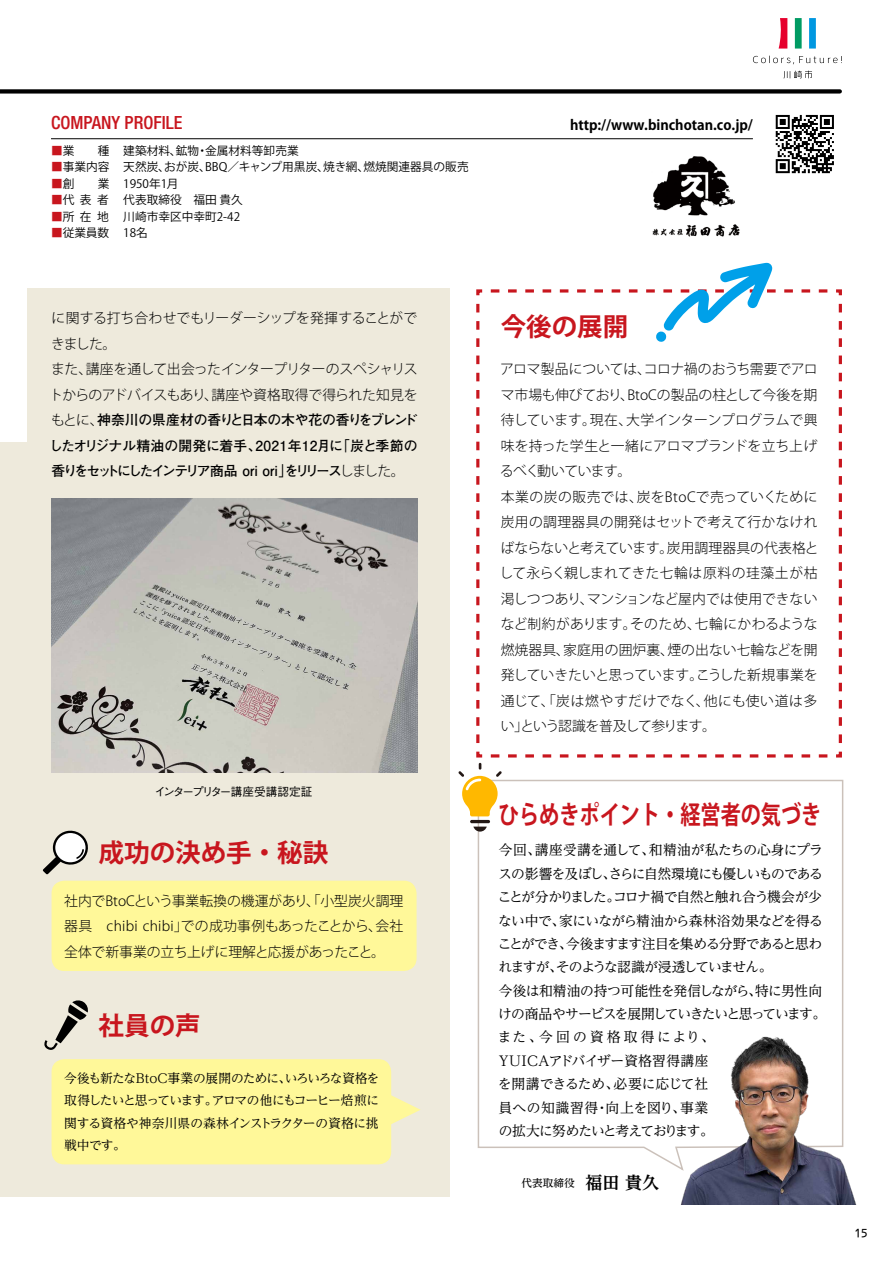
<style>
.page{position:relative;width:893px;height:1263px;background:#fff}
.page>*{position:absolute;margin:0;border:0;box-sizing:border-box;transform-origin:0 0}
.t1{font:700 25.5px "Koz Go Pr 6 N";color:#c8161e}
.t2{font:700 25.5px "Koz Go Pr 6 N";color:#c8161e;scale:.79 1}
.t3{font:18px "Helvetica Neue Medium 3";color:#c8161e}
.t4{font:300 13.8px/25.5px "Koz Go Pr 6 N";color:#000}
.t5{font:13.8px/23.4px "UD Reimin Pro";letter-spacing:-.055em;color:#000}
.t6{font:700 13.8px/25.5px "Futo Go B101 Pro";letter-spacing:-.075em;color:#000;text-align:justify}
.t7{font:300 13.8px/25.5px "Koz Go Pr 6 N";letter-spacing:-.02em;color:#000}
.t8{font:700 13.8px "Koz Go Pr 6 N";color:#000}
.t9{font:12.75px/22.4px "UD Reimin Pro";letter-spacing:-.035em;color:#000;text-align:justify}
.t10{font:12.75px "OCR B";color:#000}
.t11{font:11.7px "Koz Go Pr 6 N";color:#000}
.t12{font:500 11.7px "Gothic BBB Pro";letter-spacing:-.12em;color:#000}
.t13{font:500 10.65px "UD Reimin Pro";color:#000}
.s1{color:#c8161e}
.s2{font-family:"Koz Go Pr 6 N";font-weight:300}
.s3{font-weight:700;font-size:16.95px}
</style>
<div class="page">
<svg style="left:477px;top:779px;width:367px;height:381px"></svg>
<hr style="left:470px;top:820px;width:20px;height:3px;background:#231815;border-radius:2px">
<svg style="left:473px;top:826px;width:14px;height:6px"></svg>
<svg style="left:458px;top:763px;width:44px;height:53px"></svg>
<div style="left:0;top:442px;width:450px;height:755px;background:#eeeadc"></div>
<div style="left:27px;top:289px;width:423px;height:379px;background:#eeeadc"></div>
<div style="left:809px;top:18px;width:7px;height:31px;background:#0097e0"></div>
<svg style="left:779px;top:18px;width:8px;height:31px"></svg>
<div style="left:795px;top:18px;width:7px;height:31px;background:#009b63"></div>
<svg style="left:753px;top:56px;width:89px;height:8px"></svg>
<svg style="left:784px;top:71px;width:28px;height:7px"></svg>
<div style="left:0;top:89px;width:840px;height:5px;background:#000"></div>
<img style="left:665px;top:1034px;width:191px;height:170px">
<svg style="left:44px;top:1000px;width:44px;height:50px"></svg>
<hr style="left:51px;top:138px;width:702px;height:1px;background:#000">
<svg style="left:776px;top:115px;width:58px;height:58px"></svg>
<img style="left:51px;top:498px;width:366px;height:274px">
<svg style="left:476px;top:289px;width:366px;height:469px"></svg>
<div style="left:52px;top:881px;width:365px;height:90px;background:#fff899;border-radius:13px"></div>
<svg style="left:43px;top:830px;width:45px;height:44px"></svg>
<svg style="left:486px;top:263px;width:341px;height:79px"></svg>
<div style="left:52px;top:1059px;width:339px;height:105px;background:#fff899;border-radius:13px"></div>
<svg style="left:391px;top:1093px;width:30px;height:33px"></svg>
<img style="left:652px;top:156px;width:88px;height:81px">
<h2 class="t3" style="left:51px;top:115px;width:133px">COMPANY PROFILE</h2>
<p class="t8" style="left:570px;top:117px;width:184px">http://www.binchotan.co.jp/</p>
<p class="t11" style="left:51px;top:144px;width:249px"><span class="s1">■</span>業　　種 建築材料、鉱物・金属材料等卸売業</p>
<p class="t11" style="left:51px;top:160px;width:419px"><span class="s1">■</span>事業内容 天然炭、おが炭、BBQ／キャンプ用黒炭、焼き網、燃焼関連器具の販売</p>
<p class="t11" style="left:51px;top:177px;width:129px"><span class="s1">■</span>創　　業 1950年1月</p>
<p class="t11" style="left:51px;top:193px;width:193px"><span class="s1">■</span>代表者 代表取締役　福田 貴久</p>
<p class="t11" style="left:51px;top:210px;width:191px"><span class="s1">■</span>所在地 川崎市幸区中幸町2-42</p>
<p class="t11" style="left:51px;top:226px;width:98px"><span class="s1">■</span>従業員数 18名</p>
<p class="t7" style="left:50px;top:306px;width:369px">に関する打ち合わせでもリーダーシップを発揮することができました。<br>また、講座を通して出会ったインタープリターのスペシャリストからのアドバイスもあり、講座や資格取得で得られた知見を</p>
<p class="t6" style="left:50px;top:405px;width:370px"><span class="s2">もとに、</span>神奈川の県産材の香りと日本の木や花の香りをブレンドしたオリジナル精油の開発に着手、2021年12月に「炭と季節の香りをセットにしたインテリア商品 ori ori」をリリース<span class="s2">しました。</span></p>
<p class="t12" style="left:155px;top:782px;width:159px">インタープリター講座受講認定証</p>
<h1 class="t1" style="left:99px;top:838px;width:231px">成功の決め手・秘訣</h1>
<p class="t4" style="left:64px;top:888px;width:341px;text-align:justify">社内でBtoCという事業転換の機運があり、「小型炭火調理器具　chibi chibi」での成功事例もあったことから、会社全体で新事業の立ち上げに理解と応援があったこと。</p>
<h1 class="t1" style="left:99px;top:1011px;width:104px">社員の声</h1>
<p class="t9" style="left:64px;top:1067px;width:317px">今後も新たなBtoC事業の展開のために、いろいろな資格を取得したいと思っています。アロマの他にもコーヒー焙煎に関する資格や神奈川県の森林インストラクターの資格に挑戦中です。</p>
<h1 class="t1" style="left:501px;top:313px;width:129px">今後の展開</h1>
<p class="t4" style="left:499px;top:357px;width:321px">アロマ製品については、コロナ禍のおうち需要でアロマ市場も伸びており、BtoCの製品の柱として今後を期待しています。現在、大学インターンプログラムで興味を持った学生と一緒にアロマブランドを立ち上げるべく動いています。<br>本業の炭の販売では、炭をBtoCで売っていくために炭用の調理器具の開発はセットで考えて行かなければならないと考えています。炭用調理器具の代表格として永らく親しまれてきた七輪は原料の珪藻土が枯渇しつつあり、マンションなど屋内では使用できないなど制約があります。そのため、七輪にかわるような燃焼器具、家庭用の囲炉裏、煙の出ない七輪などを開発していきたいと思っています。こうした新規事業を通じて、「炭は燃やすだけでなく、他にも使い道は多い」という認識を普及して参ります。</p>
<h1 class="t2" style="left:499px;top:800px;width:410px">ひらめきポイント・経営者の気づき</h1>
<p class="t5" style="left:498px;top:838px;width:330px">今回、講座受講を通して、和精油が私たちの心身にプラスの影響を及ぼし、さらに自然環境にも優しいものであることが分かりました。コロナ禍で自然と触れ合う機会が少ない中で、家にいながら精油から森林浴効果などを得ることができ、今後ますます注目を集める分野であると思われますが、そのような認識が浸透していません。<br>今後は和精油の持つ可能性を発信しながら、特に男性向けの商品やサービスを展開していきたいと思っています。また、今回の資格取得により、<br>YUICAアドバイザー資格習得講座<br>を開講できるため、必要に応じて社<br>員への知識習得・向上を図り、事業<br>の拡大に努めたいと考えております。</p>
<p class="t13" style="left:522px;top:1174px;width:139px">代表取締役　<span class="s3">福田 貴久</span></p>
<p class="t10" style="left:855px;top:1227px;width:14px">15</p>
</div>
